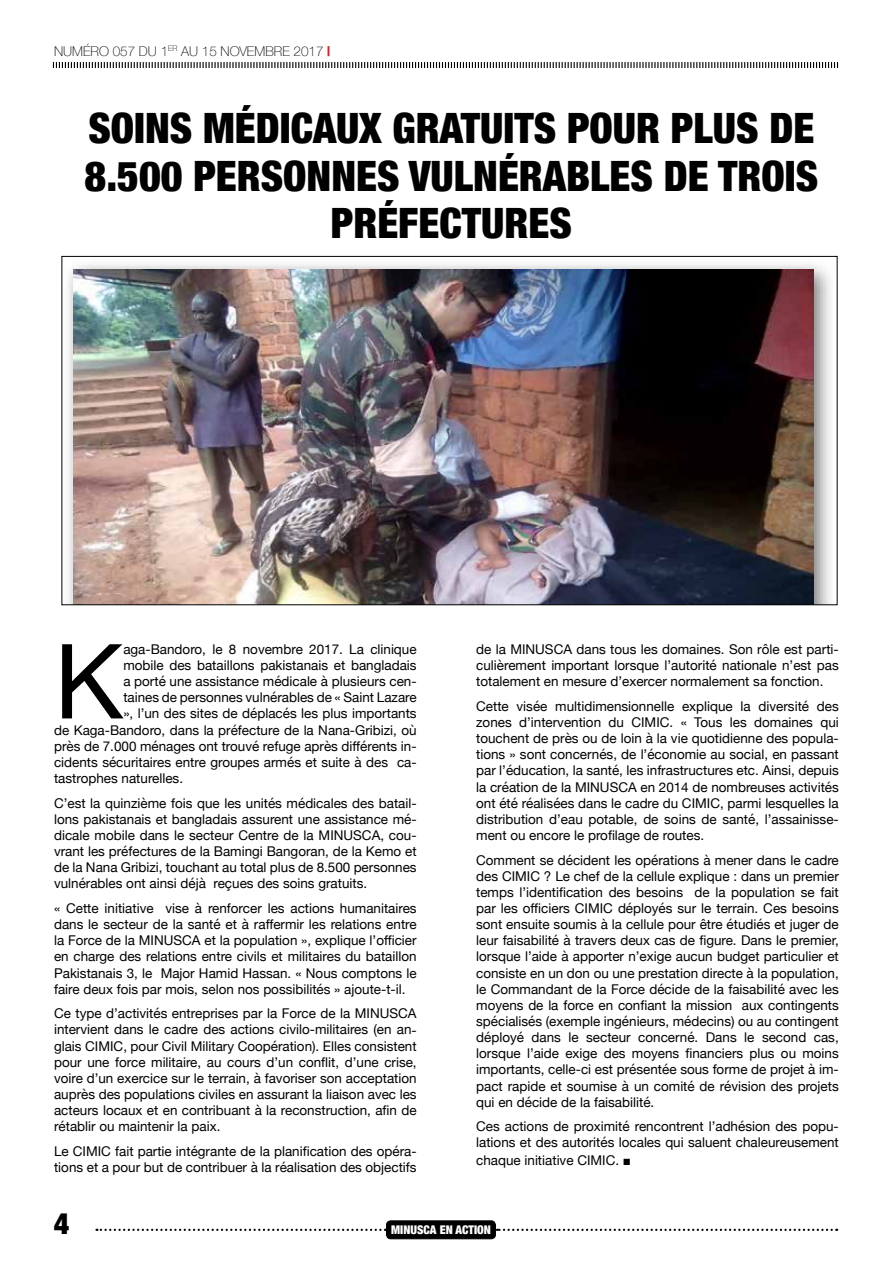
<style>
.page{position:relative;width:893px;height:1263px;background:#fff}
.page>*{position:absolute;margin:0;border:0;box-sizing:border-box;transform-origin:0 0}
.t1{font:103.8px "Helvetica Neue";color:#000}
.t2{font:900 condensed 41.85px/47.8px "Helvetica Neue";color:#000;text-align:center}
.t3{font:900 condensed 29.85px "Helvetica Neue";color:#000}
.t4{font:13.5px/16.2px "Helvetica Neue";color:#000;text-align:justify}
.t5{font:100 13.5px "Helvetica Neue";color:#000}
.t6{font:900 condensed 12px "Helvetica Neue";color:#fff}
.s1{font-weight:900;font-stretch:condensed;color:#d2232a}
.s2{font-family:"Arial"}
</style>
<div class="page">
<div style="left:386px;top:1221px;width:109px;height:18px;background:#000;border-radius:4px"></div>
<div style="left:386px;top:1220px;width:110px;height:19px;border:1px solid #000;border-radius:4px"></div>
<svg style="left:96px;top:1229px;width:290px;height:2px"></svg>
<svg style="left:497px;top:1229px;width:340px;height:2px"></svg>
<svg style="left:52px;top:62px;width:787px;height:6px"></svg>
<img style="left:68px;top:264px;width:763px;height:339px">
<img style="left:74px;top:269px;width:740px;height:334px">
<p class="t5" style="left:54px;top:41px;width:278px">NUMÉRO 057 DU 1<sup>ER</sup> AU 15 NOVEMBRE 2017 <span class="s1">|</span></p>
<h2 class="t2" style="left:85px;top:102px;width:733px">SOINS MÉDICAUX GRATUITS POUR PLUS DE<br>8.500 PERSONNES VULNÉRABLES DE TROIS<br>PRÉFECTURES</h2>
<h1 class="t1" style="left:54px;top:607px;width:71px">K</h1>
<p class="t4" style="left:123px;top:642px;width:295px">aga-Bandoro, le 8 novembre 2017. La clinique</p>
<p class="t4" style="left:123px;top:658px;width:295px">mobile des bataillons pakistanais et bangladais</p>
<p class="t4" style="left:123px;top:674px;width:295px">a porté une assistance médicale à plusieurs cen-</p>
<p class="t4" style="left:123px;top:690px;width:295px">taines de personnes vulnérables de « Saint Lazare</p>
<p class="t4" style="left:123px;top:706px;width:295px">», l’un des sites de déplacés les plus importants</p>
<p class="t4" style="left:54px;top:722px;width:364px">de Kaga-Bandoro, dans la préfecture de la Nana-Gribizi, où</p>
<p class="t4" style="left:54px;top:739px;width:364px">près de 7.000 ménages ont trouvé refuge après différents in-</p>
<p class="t4" style="left:54px;top:755px;width:364px">cidents sécuritaires entre groupes armés et suite à des ca-</p>
<p class="t4" style="left:54px;top:771px;width:131px">tastrophes naturelles.</p>
<p class="t4" style="left:54px;top:795px;width:364px">C’est la quinzième fois que les unités médicales des batail&shy;lons pakistanais et bangladais assurent une assistance mé&shy;dicale mobile dans le secteur Centre de la MIN</p>
<p class="t4" style="left:54px;top:828px;width:364px;text-indent:289px">USCA, cou&shy;vrant les préfectures de la Bamingi Bangoran, de la Kemo et de la Nana Gribizi, touchant au total plus de 8.500 personnes vulnérables ont ainsi déjà reçues des soins gratuits.</p>
<p class="t4" style="left:54px;top:901px;width:364px">« Cette initiative vise à renforcer les actions humanitaires dans le secteur de la santé et à raffermir les relations entre la Force de la MIN</p>
<p class="t4" style="left:54px;top:933px;width:364px;text-indent:110px">USCA et la population », explique l’officier en charge des relations entre civils et militaires du bataillon Pakistanais 3, le Major Hamid Hassan. « Nous comptons le faire deux fois par mois, selon nos possibilités » ajoute-t-il.</p>
<p class="t4" style="left:54px;top:1006px;width:310px">Ce type d’activités entreprises par la Force de la MIN</p>
<p class="t4" style="left:54px;top:1006px;width:364px;text-indent:326px">USCA intervient dans le cadre des actions civilo-militaires (en an&shy;glais CIMIC, pour Civil M ilitary Coopération). Elles consistent pour une force militaire, au cours d’un conflit, d’une crise, voire d’un exercice sur le terrain, à favoriser son acceptation auprès des populations civiles en assurant la liaison avec les acteurs locaux et en contribuant à la reconstruction, afin de rétablir ou maintenir la paix.</p>
<p class="t4" style="left:54px;top:1144px;width:364px">Le CIMI C fait partie intégrante de la planification des opéra&shy;tions et a pour but de contribuer à la réalisation des objectifs</p>
<p class="t4" style="left:476px;top:642px;width:364px;text-indent:59px">USCA dans tous les domaines. Son rôle est parti&shy;culièrement important lorsque l’autorité nationale n’est pas totalement en mesure d’exercer normalement sa fonction.</p>
<p class="t4" style="left:476px;top:699px;width:364px">Cette visée multidimensionnelle explique la diversité des zones d’intervention du CIMIC. « Tous les domaines qui touchent de près ou de loin à la vie quotidienne des popula&shy;tions » sont concernés, de l’économie au social, en passant par l’éducation, la santé, les infrastructures etc. Ainsi, depuis la création de la MIN</p>
<p class="t4" style="left:476px;top:642px;width:43px">de la MIN</p>
<p class="t4" style="left:476px;top:779px;width:364px;text-indent:124px">USCA en 2014 de nombreuses activités ont été réalisées dans le cadre du CIMI C, parmi lesquelles la distribution d’eau potable, de soins de santé, l’assainisse&shy;ment ou encore le profilage de routes.</p>
<p class="t4" style="left:476px;top:852px;width:364px">Comment se décident les opérations à mener dans le cadre des CIMIC ? Le chef de la cellule explique : dans un premier temps l’identification des besoins de la population se fait par les officiers CIMI C déployés sur le terrain. Ces besoins sont ensuite soumis à la cellule pour être étudiés et juger de leur faisabilité à travers deux cas de figure. Dans le premier, lorsque l’aide à apporter n’exige aucun budget particulier et consiste en un don ou une prestation directe à la population, le Commandant de la Force décide de la faisabilité avec les moyens de la force en confiant la mission aux contingents spécialisés (exemple ingénieurs, médecins) ou au contingent déployé dans le secteur concerné. Dans le second cas, lorsque l’aide exige des moyens financiers plus ou moins importants, celle-ci est présentée sous forme de projet à im&shy;pact rapide et soumise à un comité de révision des projets qui en décide de la faisabilité.</p>
<p class="t4" style="left:476px;top:1119px;width:364px">Ces actions de proximité rencontrent l’adhésion des popu&shy;lations et des autorités locales qui saluent chaleureusement</p>
<p class="t4" style="left:476px;top:1153px;width:156px">chaque initiative CIMIC. <span class="s2">■</span></p>
<h3 class="t3" style="left:54px;top:1199px;width:17px">4</h3>
<p class="t6" style="left:391px;top:1220px;width:101px">MINUSCA EN ACTION</p>
</div>
